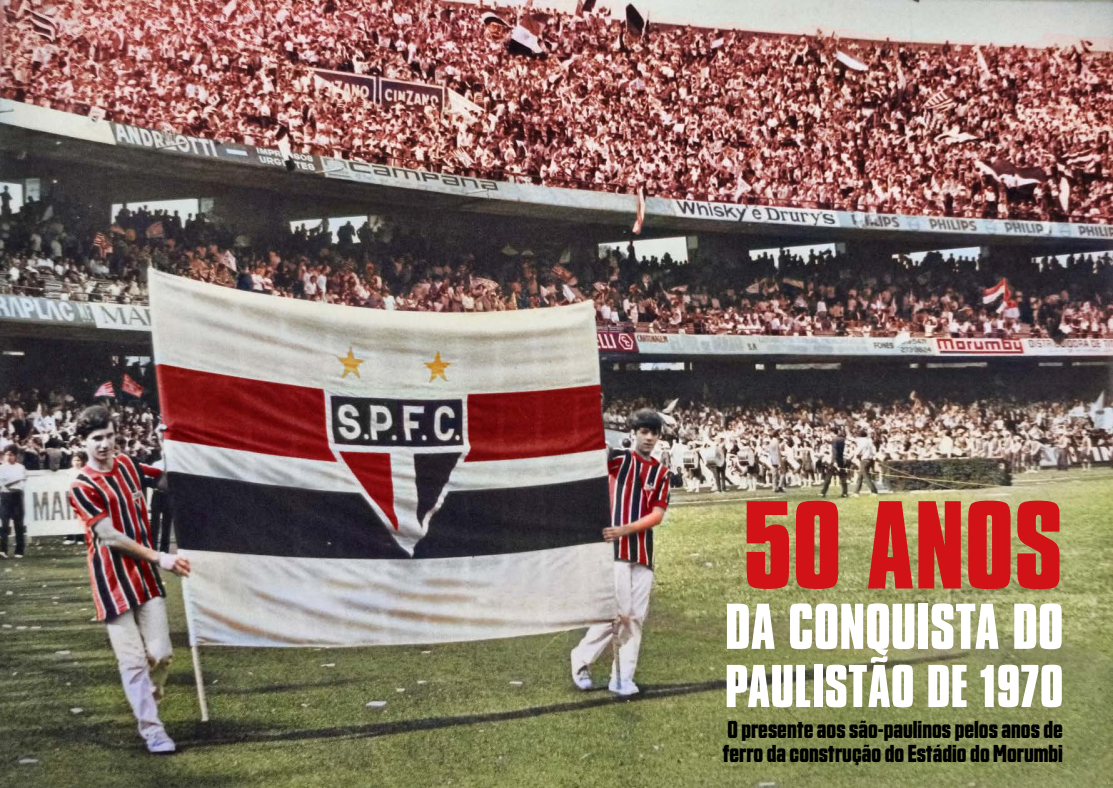
<style>
.page{position:relative;width:1113px;height:788px;background:#fff}
.page>*{position:absolute;margin:0;border:0;box-sizing:border-box;transform-origin:0 0}
.t1{font:700 107.5px "Compacta BT";color:#d11317}
.t2{font:700 55.62px "Compacta BT";color:#fff}
.t3{font:700 51.88px "Compacta BT";color:#fff}
.t4{font:700 23.75px/23.8px "Countach";color:#000}
</style>
<div class="page">
<img style="left:0;top:0;width:1112px;height:788px">
<h1 class="t1" style="left:743px;top:480px;width:321px">50 ANOS</h1>
<h2 class="t2" style="left:725px;top:592px;width:340px">DA CONQUISTA DO</h2>
<h3 class="t3" style="left:724px;top:654px;width:340px">PAULISTÃO DE 1970</h3>
<p class="t4" style="left:722px;top:716px;width:342px">O presente aos são-paulinos pelos anos de ferro da construção do Estádio do Morumbi</p>
</div>
